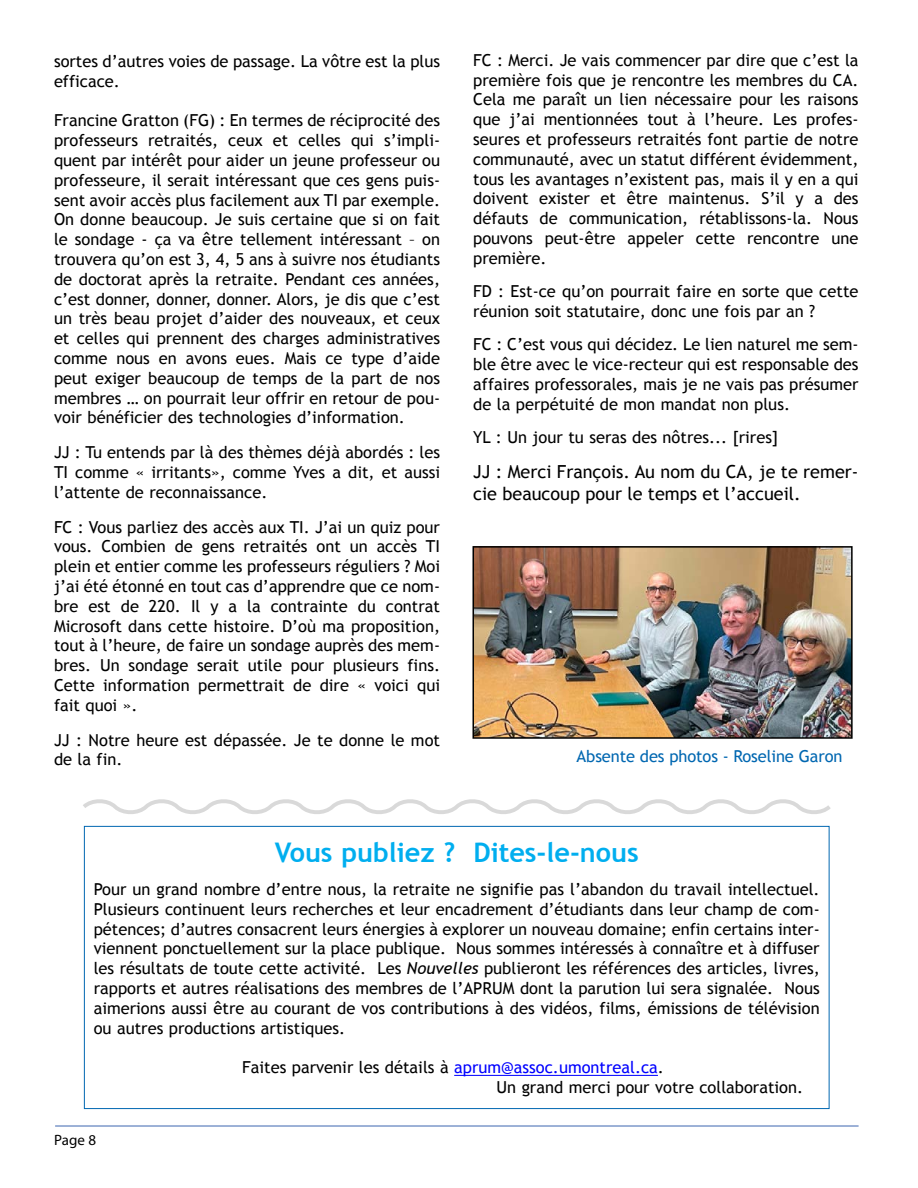
<style>
.page{position:relative;width:918px;height:1188px;background:#fff}
.page>*{position:absolute;margin:0;border:0;box-sizing:border-box;transform-origin:0 0}
.t1{font:700 27px "Trebuchet MS";color:#00aeef}
.t2{font:18px/21.6px "Trebuchet MS";color:#000}
.t3{font:16.5px/19.8px "Trebuchet MS";color:#000;text-align:justify}
.t4{font:16.5px "Trebuchet MS";letter-spacing:-.005em;color:#0067b1}
.t5{font:15px "Myriad Pro";color:#000}
.s1{font-style:italic}
.s2{color:#00f}
</style>
<div class="page">
<hr style="left:55px;top:1126px;width:804px;height:1px;background:#3c65af">
<img style="left:475px;top:549px;width:375px;height:187px">
<div style="left:472px;top:546px;width:381px;height:193px;border:2px solid #000"></div>
<hr style="left:454px;top:1075px;width:204px;height:1px;background:#00f">
<svg style="left:83px;top:799px;width:748px;height:15px"></svg>
<p class="t3" style="left:54px;top:51px;width:388px">sortes d’autres voies de passage. La vôtre est la plus efficace.</p>
<p class="t3" style="left:54px;top:111px;width:388px">Francine Gratton (FG) : En termes de réciprocité des professeurs retraités, ceux et celles qui s’impli&shy;quent par intérêt pour aider un jeune professeur ou professeure, il serait intéressant que ces gens puis&shy;sent avoir accès plus facilement aux TI par exemple.<br>On donne beaucoup. Je suis certaine que si on fait le sondage - ça va être tellement intéressant – on trouvera qu’on est 3, 4, 5 ans à suivre nos étudiants de doctorat après la retraite. Pendant ces années, c’est donner, donner, donner. Alors, je dis que c’est un très beau projet d’aider des nouveaux, et ceux et celles qui prennent des charges administratives comme nous en avons eues. Mais ce type d’aide peut exiger beaucoup de temps de la part de nos membres … on pourrait leur offrir en retour de pou&shy;voir bénéficier des technologies d’information.</p>
<p class="t3" style="left:54px;top:443px;width:388px">JJ : Tu entends par là des thèmes déjà abordés : les TI comme « irritants», comme Yves a dit, et aussi l’attente de reconnaissance.</p>
<p class="t3" style="left:54px;top:517px;width:388px">FC : Vous parliez des accès aux TI. J’ai un quiz pour vous. Combien de gens retraités ont un accès TI plein et entier comme les professeurs réguliers ? Moi j’ai été étonné en tout cas d’apprendre que ce nom&shy;bre est de 220. Il y a la contrainte du contrat Microsoft dans cette histoire. D’où ma proposition, tout à l’heure, de faire un sondage auprès des mem&shy;bres. Un sondage serait utile pour plusieurs fins.<br>Cette information permettrait de dire « voici qui fait quoi ».</p>
<p class="t3" style="left:54px;top:730px;width:388px">JJ : Notre heure est dépassée. Je te donne le mot de la fin.</p>
<p class="t3" style="left:473px;top:50px;width:387px">FC : Merci. Je vais commencer par dire que c’est la première fois que je rencontre les membres du CA.<br>Cela me paraît un lien nécessaire pour les raisons que j’ai mentionnées tout à l’heure. Les profes&shy;seures et professeurs retraités font partie de notre communauté, avec un statut différent évidemment, tous les avantages n’existent pas, mais il y en a qui doivent exister et être maintenus. S’il y a des défauts de communication, rétablissons-la. Nous pouvons peut-être appeler cette rencontre une première.</p>
<p class="t3" style="left:473px;top:282px;width:387px">FD : Est-ce qu’on pourrait faire en sorte que cette réunion soit statutaire, donc une fois par an ?</p>
<p class="t3" style="left:473px;top:335px;width:387px">FC : C’est vous qui décidez. Le lien naturel me sem&shy;ble être avec le vice-recteur qui est responsable des affaires professorales, mais je ne vais pas présumer de la perpétuité de mon mandat non plus.</p>
<p class="t3" style="left:473px;top:427px;width:306px">YL : Un jour tu seras des nôtres... [rires]</p>
<p class="t2" style="left:473px;top:461px;width:387px">JJ : Merci François. Au nom du CA, je te remer&shy;cie beaucoup pour le temps et l’accueil.</p>
<p class="t4" style="left:577px;top:747px;width:267px">Absente des photos - Roseline Garon</p>
<h1 class="t1" style="left:275px;top:835px;width:365px">Vous publiez ? Dites-le-nous</h1>
<p class="t3" style="left:94px;top:880px;width:727px">Pour un grand nombre d’entre nous, la retraite ne signifie pas l’abandon du travail intellectuel.<br>Plusieurs continuent leurs recherches et leur encadrement d’étudiants dans leur champ de com&shy;pétences; d’autres consacrent leurs énergies à explorer un nouveau domaine; enfin certains inter&shy;viennent ponctuellement sur la place publique. Nous sommes intéressés à connaître et à diffuser les résultats de toute cette activité. Les <span class="s1">Nouvelles</span> publieront les références des articles, livres, rapports et autres réalisations des membres de l’APRUM dont la parution lui sera signalée. Nous aimerions aussi être au courant de vos contributions à des vidéos, films, émissions de télévision ou autres productions artistiques.</p>
<p class="t3" style="left:497px;top:1058px;width:308px;text-indent:-254px">Faites parvenir les détails à <span class="s2">aprum@assoc.umontreal.ca</span>.<br>Un grand merci pour votre collaboration.</p>
<p class="t5" style="left:54px;top:1131px;width:43px">Page 8</p>
</div>
